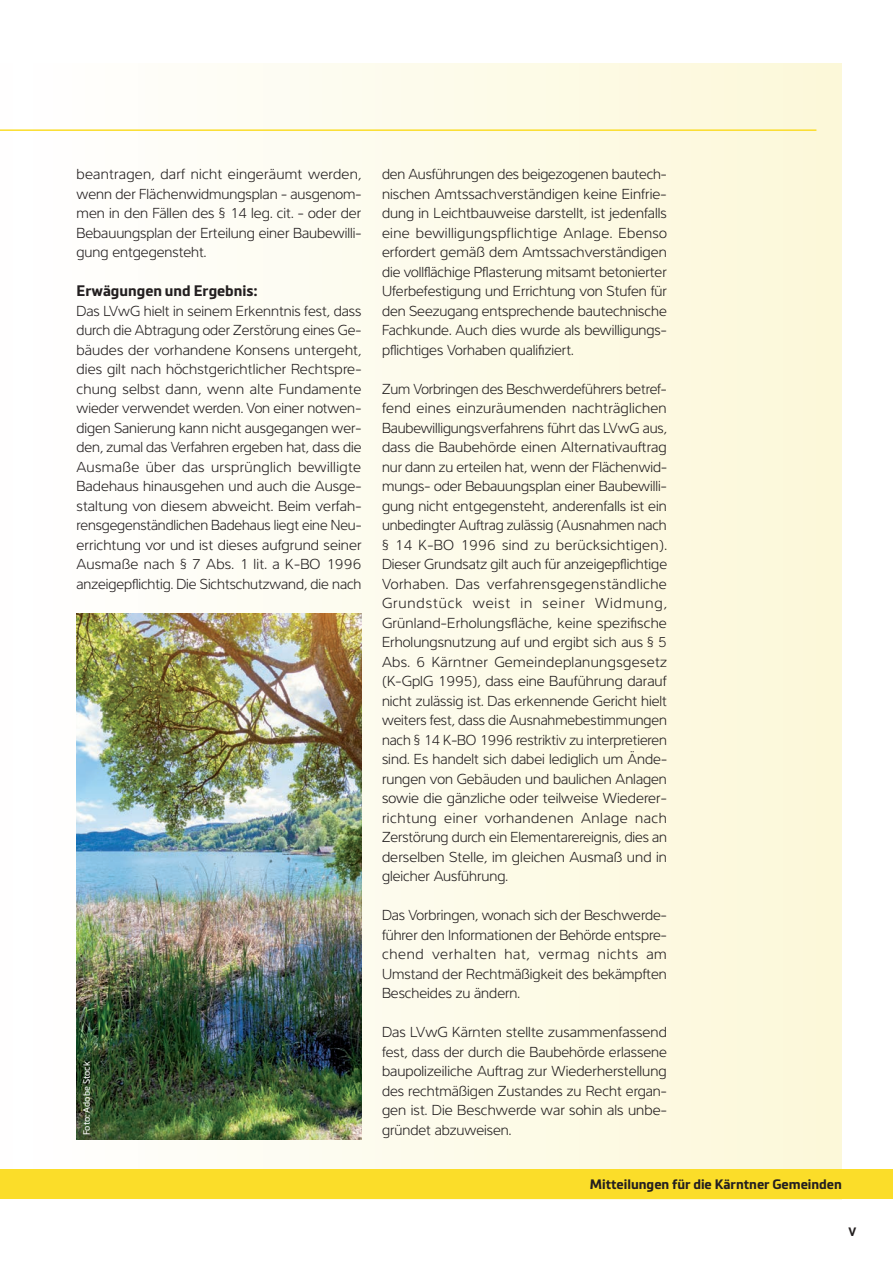
<style>
.page{position:relative;width:893px;height:1263px;background:#fff}
.page>*{position:absolute;margin:0;border:0;box-sizing:border-box;transform-origin:0 0}
.t1{font:300 15px/19.5px "Interval Pro";color:#231f20;text-align:justify}
.t2{font:700 15px "Metronic Land Kaernten";color:#231f20}
.t3{font:700 13.5px "Metronic Land Kaernten";color:#231f20}
.t4{font:700 12px "Metronic Land Kaernten";color:#231f20}
.t5{font:9px "Metronic Land Kaernten";color:#fff}
</style>
<div class="page">
<div style="left:0;top:64px;width:842px;height:1135px;background:linear-gradient(to right,#fefeff,#fcf8d9)"></div>
<hr style="left:0;top:129px;width:816px;height:2px;background:#fbdd29">
<img style="left:77px;top:614px;width:284px;height:526px">
<div style="left:0;top:1169px;width:893px;height:30px;background:#fbdd29"></div>
<p class="t1" style="left:77px;top:163px;width:286px">beantragen, darf nicht eingeräumt werden, wenn der Flächenwidmungsplan - ausgenom&shy;men in den Fällen des § 14 leg. cit. - oder der Bebauungsplan der Erteilung einer Baubewilli&shy;gung entgegensteht.</p>
<p class="t2" style="left:77px;top:281px;width:183px">Erwägungen und Ergebnis:</p>
<p class="t1" style="left:77px;top:300px;width:287px">Das LVwG hielt in seinem Erkenntnis fest, dass durch die Abtragung oder Zerstörung eines Ge&shy;bäudes der vorhandene Konsens untergeht, dies gilt nach höchstgerichtlicher Rechtspre&shy;chung selbst dann, wenn alte Fundamente wieder verwendet werden. Von einer notwen&shy;digen Sanierung kann nicht ausgegangen wer&shy;den, zumal das Verfahren ergeben hat, dass die Ausmaße über das ursprünglich bewilligte Badehaus hinausgehen und auch die Ausge&shy;staltung von diesem abweicht. Beim verfah&shy;rensgegenständlichen Badehaus liegt eine Neu&shy;errichtung vor und ist dieses aufgrund seiner Ausmaße nach § 7 Abs. 1 lit. a K-BO 1996 anzeigepflichtig. Die Sichtschutzwand, die nach</p>
<p class="t5" style="left:80px;top:1135px;width:75px;rotate:-90deg">Foto: Adobe Stock</p>
<p class="t1" style="left:382px;top:163px;width:287px">den Ausführungen des beigezogenen bautech&shy;nischen Amtssachverständigen keine Einfrie&shy;dung in Leichtbauweise darstellt, ist jedenfalls eine bewilligungspflichtige Anlage. Ebenso erfordert gemäß dem Amtssachverständigen die vollflächige Pflasterung mitsamt betonierter Uferbefestigung und Errichtung von Stufen für den Seezugang entsprechende bautechnische Fachkunde. Auch dies wurde als bewilligungs&shy;pflichtiges Vorhaben qualifiziert.</p>
<p class="t1" style="left:382px;top:378px;width:287px">Zum Vorbringen des Beschwerdeführers betref&shy;fend eines einzuräumenden nachträglichen Baubewilligungsverfahrens führt das LVwG aus, dass die Baubehörde einen Alternativauftrag nur dann zu erteilen hat, wenn der Flächenwid&shy;mungs- oder Bebauungsplan einer Baubewilli&shy;gung nicht entgegensteht, anderenfalls ist ein unbedingter Auftrag zulässig (Ausnahmen nach § 14 K-BO 1996 sind zu berücksichtigen).<br>Dieser Grundsatz gilt auch für anzeigepflichtige Vorhaben. Das verfahrensgegenständliche Grundstück weist in seiner Widmung, Grünland-Erholungsfläche, keine spezifische Erholungsnutzung auf und ergibt sich aus § 5<br>Abs. 6 Kärntner Gemeindeplanungsgesetz (K-GplG 1995), dass eine Bauführung darauf nicht zulässig ist. Das erkennende Gericht hielt weiters fest, dass die Ausnahmebestimmungen nach § 14 K-BO 1996 restriktiv zu interpretieren sind. Es handelt sich dabei lediglich um Ände&shy;rungen von Gebäuden und baulichen Anlagen sowie die gänzliche oder teilweise Wiederer&shy;richtung einer vorhandenen Anlage nach Zerstörung durch ein Elementarereignis, dies an derselben Stelle, im gleichen Ausmaß und in gleicher Ausführung.</p>
<p class="t1" style="left:382px;top:904px;width:286px">Das Vorbringen, wonach sich der Beschwerde&shy;führer den Informationen der Behörde entspre&shy;chend verhalten hat, vermag nichts am Umstand der Rechtmäßigkeit des bekämpften Bescheides zu ändern.</p>
<p class="t1" style="left:382px;top:1021px;width:286px">Das LVwG Kärnten stellte zusammenfassend fest, dass der durch die Baubehörde erlassene baupolizeiliche Auftrag zur Wiederherstellung des rechtmäßigen Zustandes zu Recht ergan&shy;gen ist. Die Beschwerde war sohin als unbe&shy;gründet abzuweisen.</p>
<p class="t3" style="left:590px;top:1176px;width:254px">Mitteilungen für die Kärntner Gemeinden</p>
<p class="t4" style="left:849px;top:1224px;width:9px">V</p>
</div>
